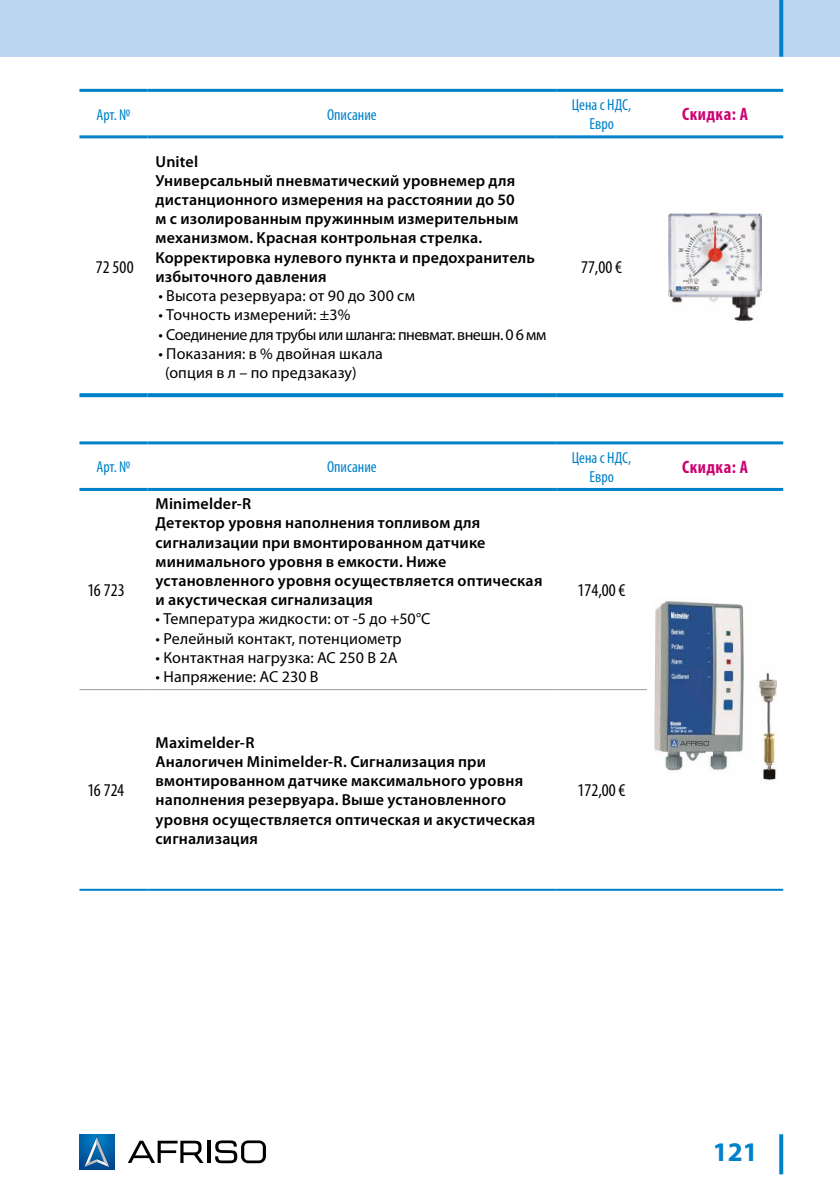
<style>
.page{position:relative;width:840px;height:1191px;background:#fff}
.page>*{position:absolute;margin:0;border:0;box-sizing:border-box;transform-origin:0 0}
.t1{font:700 27px "Myriad Pro";color:#0081c9}
.Produkt_zwykły_cena{font:condensed 18px "Myriad Pro";color:#000}
.Nagłówek_tabeli{font:700 condensed 18px "Myriad Pro";letter-spacing:.025em;color:#cc0070}
.Produkt_NR_atrykulu{font:condensed 18px "Myriad Pro";color:#000}
.Produkt_zwykły_wyroz{font:600 16px/19.2px "Myriad Pro";letter-spacing:.01em;color:#000}
.Produkt_zwykły_wyroz-2{font:16px "Myriad Pro";letter-spacing:.005em;color:#000}
.Nagłówek_tabeli-2{font:condensed 16px/19.2px "Myriad Pro";color:#0081c9;text-align:center}
.Produkt_zwykły_wyroz-3{font:16px "Myriad Pro";letter-spacing:-.03em;color:#000}
</style>
<div class="page">
<div style="left:0;top:0;width:839px;height:57px;background:#bcd6f1"></div>
<svg style="left:779px;top:1134px;width:3px;height:40px"></svg>
<svg style="left:79px;top:1134px;width:35px;height:35px"></svg>
<svg style="left:84px;top:1136px;width:26px;height:31px"></svg>
<svg style="left:215px;top:1140px;width:51px;height:23px"></svg>
<hr style="left:207px;top:1140px;width:3px;height:23px;background:#000">
<svg style="left:128px;top:1140px;width:75px;height:23px"></svg>
<svg style="left:779px;top:0;width:3px;height:57px"></svg>
<hr style="left:79px;top:89px;width:68px;height:3px;background:#0081c9">
<hr style="left:147px;top:89px;width:409px;height:3px;background:#0081c9">
<hr style="left:556px;top:89px;width:90px;height:3px;background:#0081c9">
<hr style="left:646px;top:89px;width:136px;height:3px;background:#0081c9">
<hr style="left:79px;top:135px;width:68px;height:3px;background:#0081c9">
<hr style="left:147px;top:135px;width:409px;height:3px;background:#0081c9">
<hr style="left:556px;top:135px;width:90px;height:3px;background:#0081c9">
<hr style="left:646px;top:135px;width:136px;height:3px;background:#0081c9">
<svg style="left:79px;top:393px;width:68px;height:4px"></svg>
<svg style="left:147px;top:393px;width:409px;height:4px;background:#0b86cb"></svg>
<svg style="left:556px;top:393px;width:90px;height:4px"></svg>
<svg style="left:646px;top:393px;width:136px;height:4px"></svg>
<img style="left:668px;top:212px;width:93px;height:108px">
<hr style="left:79px;top:441px;width:68px;height:3px;background:#0081c9">
<hr style="left:147px;top:441px;width:409px;height:3px;background:#0081c9">
<hr style="left:556px;top:441px;width:90px;height:3px;background:#0081c9">
<hr style="left:646px;top:441px;width:136px;height:3px;background:#0081c9">
<hr style="left:79px;top:488px;width:68px;height:3px;background:#0081c9">
<hr style="left:147px;top:488px;width:409px;height:3px;background:#0081c9">
<hr style="left:556px;top:488px;width:90px;height:3px;background:#0081c9">
<hr style="left:646px;top:488px;width:136px;height:3px;background:#0081c9">
<hr style="left:646px;top:888px;width:136px;height:2px;background:#0081c9">
<hr style="left:79px;top:888px;width:68px;height:2px;background:#0081c9">
<hr style="left:147px;top:888px;width:409px;height:2px;background:#0081c9">
<hr style="left:556px;top:888px;width:90px;height:2px;background:#0081c9">
<hr style="left:79px;top:689px;width:68px;height:1px;background:#9d9d9c">
<hr style="left:147px;top:689px;width:409px;height:1px;background:#9d9d9c">
<hr style="left:556px;top:689px;width:90px;height:1px;background:#9d9d9c">
<img style="left:654px;top:601px;width:123px;height:180px">
<p class="Nagłówek_tabeli-2" style="left:96px;top:104px;width:36px">Арт. №</p>
<p class="Nagłówek_tabeli-2" style="left:327px;top:104px;width:51px">Описание</p>
<p class="Nagłówek_tabeli-2" style="left:571px;top:95px;width:61px">Цена с НДС,<br>Евро</p>
<p class="Nagłówek_tabeli" style="left:682px;top:103px;width:67px">Скидка: A</p>
<p class="Produkt_NR_atrykulu" style="left:96px;top:256px;width:39px">72 500</p>
<p class="Produkt_zwykły_wyroz" style="left:155px;top:151px;width:44px">Unitel</p>
<p class="Produkt_zwykły_wyroz" style="left:155px;top:170px;width:381px">Универсальный пневматический уровнемер для дистанционного измерения на расстоянии до 50<br>м с изолированным пружинным измерительным механизмом. Красная контрольная стрелка.<br>Корректировка нулевого пункта и предохранитель избыточного давления</p>
<p class="Produkt_zwykły_wyroz-2" style="left:158px;top:287px;width:258px">• Высота резервуара: от 90 до 300 см</p>
<p class="Produkt_zwykły_wyroz-2" style="left:158px;top:306px;width:193px">• Точность измерений: ±3%</p>
<p class="Produkt_zwykły_wyroz-3" style="left:158px;top:325px;width:389px">• Соединение для трубы или шланга: пневмат. внешн. 0 6 мм</p>
<p class="Produkt_zwykły_wyroz-2" style="left:158px;top:344px;width:226px">• Показания: в % двойная шкала</p>
<p class="Produkt_zwykły_wyroz-2" style="left:165px;top:364px;width:193px">(опция в л – по предзаказу)</p>
<p class="Produkt_zwykły_cena" style="left:580px;top:256px;width:42px">77,00 €</p>
<p class="Nagłówek_tabeli-2" style="left:96px;top:457px;width:36px">Арт. №</p>
<p class="Nagłówek_tabeli-2" style="left:327px;top:457px;width:51px">Описание</p>
<p class="Nagłówek_tabeli-2" style="left:571px;top:447px;width:61px">Цена с НДС,<br>Евро</p>
<p class="Nagłówek_tabeli" style="left:682px;top:456px;width:67px">Скидка: A</p>
<p class="Produkt_NR_atrykulu" style="left:87px;top:579px;width:39px">16 723</p>
<p class="Produkt_NR_atrykulu" style="left:87px;top:779px;width:38px">16 724</p>
<p class="Produkt_zwykły_wyroz" style="left:155px;top:494px;width:97px">Minimelder-R</p>
<p class="Produkt_zwykły_wyroz" style="left:155px;top:513px;width:388px">Детектор уровня наполнения топливом для сигнализации при вмонтированном датчике минимального уровня в емкости. Ниже установленного уровня осуществляется оптическая и акустическая сигнализация</p>
<p class="Produkt_zwykły_wyroz-2" style="left:155px;top:610px;width:276px">• Температура жидкости: от -5 до +50°С</p>
<p class="Produkt_zwykły_wyroz-2" style="left:155px;top:629px;width:247px">• Релейный контакт, потенциометр</p>
<p class="Produkt_zwykły_wyroz-2" style="left:155px;top:648px;width:243px">• Контактная нагрузка: АС 250 В 2А</p>
<p class="Produkt_zwykły_wyroz-2" style="left:155px;top:668px;width:164px">• Напряжение: АС 230 В</p>
<p class="Produkt_zwykły_wyroz" style="left:155px;top:732px;width:100px">Maximelder-R</p>
<p class="Produkt_zwykły_wyroz" style="left:155px;top:751px;width:381px">Аналогичен Minimelder-R. Сигнализация при вмонтированном датчике максимального уровня наполнения резервуара. Выше установленного уровня осуществляется оптическая и акустическая сигнализация</p>
<p class="Produkt_zwykły_cena" style="left:577px;top:579px;width:49px">174,00 €</p>
<p class="Produkt_zwykły_cena" style="left:577px;top:779px;width:49px">172,00 €</p>
<h1 class="t1" style="left:712px;top:1134px;width:46px">121</h1>
</div>
